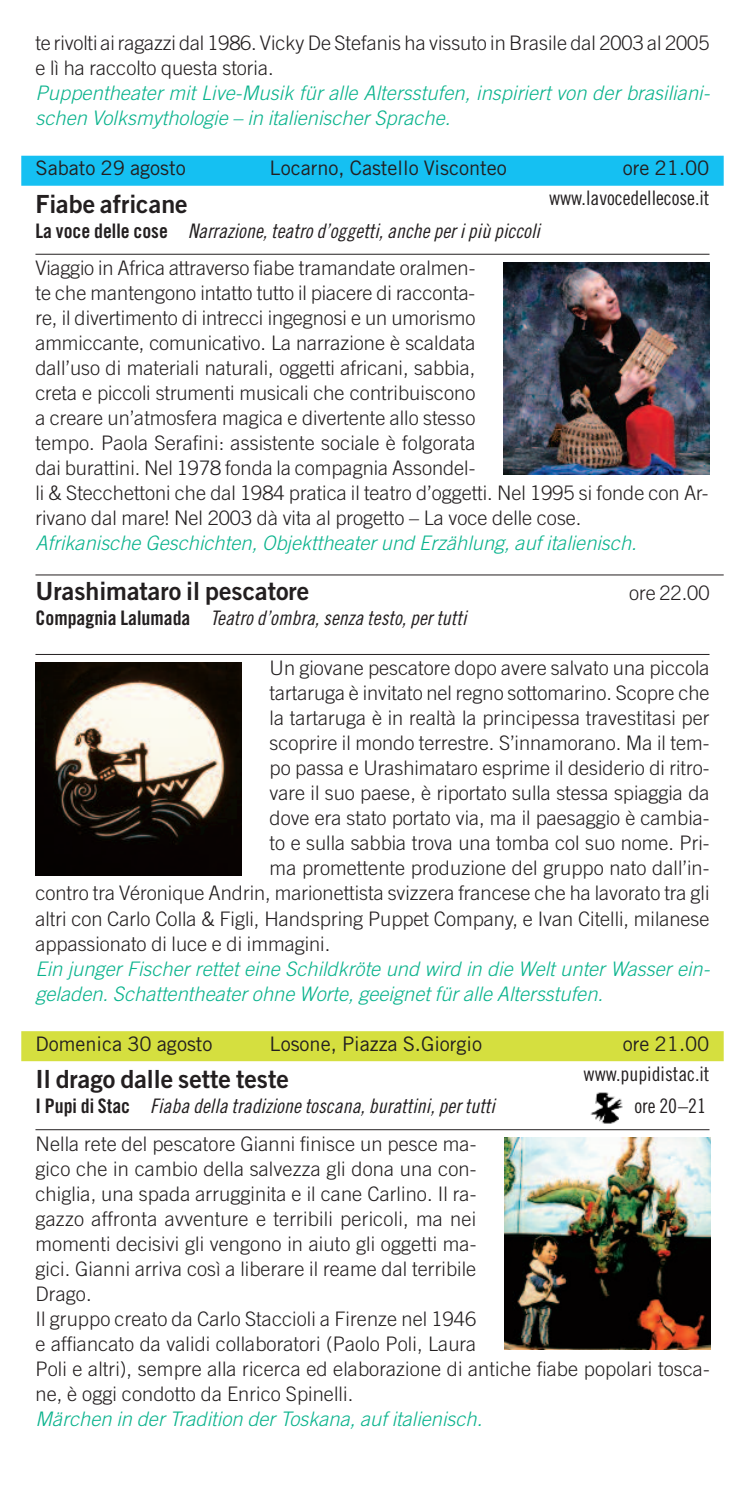
<style>
.page{position:relative;width:745px;height:1489px;background:#fff}
.page>*{position:absolute;margin:0;border:0;box-sizing:border-box;transform-origin:0 0}
.t1{font:25px "Trade Gothic Bold Two";color:#231f20}
.t2{font:300 20px/25px "Trade Gothic";color:#231f20}
.t3{font:italic 300 20px/25px "Trade Gothic";letter-spacing:.005em;color:#0ab38d}
.t4{font:20px "Trade Gothic Cond Eighteen Obl";color:#231f20}
.t5{font:20px "Trade Gothic";color:#231f20}
.t6{font:20px "Trade Gothic Cond Eighteen";color:#231f20}
.s1{font-family:"Trade Gothic Bold Cond Twenty"}
</style>
<div class="page">
<div style="left:21px;top:156px;width:702px;height:30px;background:#15c0f2"></div>
<hr style="left:35px;top:254px;width:674px;height:1px;background:#231f20">
<hr style="left:35px;top:574px;width:688px;height:1px;background:#231f20">
<hr style="left:35px;top:654px;width:674px;height:1px;background:#231f20">
<div style="left:21px;top:1031px;width:702px;height:30px;background:#d5df3f"></div>
<hr style="left:35px;top:1129px;width:674px;height:1px;background:#231f20">
<img style="left:35px;top:662px;width:206px;height:213px">
<img style="left:503px;top:262px;width:206px;height:213px">
<img style="left:504px;top:1137px;width:206px;height:212px">
<img style="left:590px;top:1092px;width:33px;height:32px">
<p class="t2" style="left:35px;top:32px;width:675px">te rivolti ai ragazzi dal 1986. Vicky De Stefanis ha vissuto in Brasile dal 2003 al 2005 e lì ha raccolto questa storia.</p>
<p class="t3" style="left:35px;top:82px;width:674px">Puppentheater mit Live-Musik für alle Altersstufen, inspiriert von der brasiliani&shy;schen Volksmythologie – in italienischer Sprache.</p>
<p class="t5" style="left:35px;top:161px;width:152px">Sabato 29 agosto</p>
<p class="t5" style="left:269px;top:161px;width:238px">Locarno, Castello Visconteo</p>
<p class="t5" style="left:622px;top:161px;width:88px">ore 21.00</p>
<p class="t1" style="left:35px;top:194px;width:154px">Fiabe africane</p>
<p class="t6" style="left:548px;top:191px;width:162px">www.lavocedellecose.it</p>
<p class="t4" style="left:35px;top:223px;width:505px"><span class="s1">La voce delle cose</span> Narrazione, teatro d’oggetti, anche per i più piccoli</p>
<p class="t2" style="left:35px;top:257px;width:674px">Viaggio in Africa attraverso fiabe tramandate oralmen-<br>te che mantengono intatto tutto il piacere di racconta-<br>re, il divertimento di intrecci ingegnosi e un umorismo<br>ammiccante, comunicativo. La narrazione è scaldata<br>dall’uso di materiali naturali, oggetti africani, sabbia,<br>creta e piccoli strumenti musicali che contribuiscono<br>a creare un’atmosfera magica e divertente allo stesso<br>tempo. Paola Serafini: assistente sociale è folgorata<br>dai burattini. Nel 1978 fonda la compagnia Assondel-<br>li &amp; Stecchettoni che dal 1984 pratica il teatro d’oggetti. Nel 1995 si fonde con Ar&shy;rivano dal mare! Nel 2003 dà vita al progetto – La voce delle cose.</p>
<p class="t3" style="left:35px;top:532px;width:602px">Afrikanische Geschichten, Objekttheater und Erzählung, auf italienisch.</p>
<p class="t1" style="left:35px;top:582px;width:275px">Urashimataro il pescatore</p>
<p class="t2" style="left:628px;top:582px;width:82px">ore 22.00</p>
<p class="t4" style="left:35px;top:611px;width:432px"><span class="s1">Compagnia Lalumada</span> Teatro d’ombra, senza testo, per tutti</p>
<p class="t2" style="left:269px;top:657px;width:441px">Un giovane pescatore dopo avere salvato una piccola</p>
<p class="t2" style="left:269px;top:682px;width:441px">tartaruga è invitato nel regno sottomarino. Scopre che</p>
<p class="t2" style="left:269px;top:707px;width:441px">la tartaruga è in realtà la principessa travestitasi per</p>
<p class="t2" style="left:269px;top:732px;width:441px">scoprire il mondo terrestre. S’innamorano. Ma il tem-</p>
<p class="t2" style="left:269px;top:757px;width:441px">po passa e Urashimataro esprime il desiderio di ritro-</p>
<p class="t2" style="left:269px;top:782px;width:441px">vare il suo paese, è riportato sulla stessa spiaggia da</p>
<p class="t2" style="left:269px;top:807px;width:441px">dove era stato portato via, ma il paesaggio è cambia-</p>
<p class="t2" style="left:269px;top:832px;width:441px">to e sulla sabbia trova una tomba col suo nome. Pri-</p>
<p class="t2" style="left:269px;top:857px;width:441px">ma promettente produzione del gruppo nato dall’in-</p>
<p class="t2" style="left:35px;top:882px;width:675px">contro tra Véronique Andrin, marionettista svizzera francese che ha lavorato tra gli</p>
<p class="t2" style="left:35px;top:907px;width:675px">altri con Carlo Colla &amp; Figli, Handspring Puppet Company, e Ivan Citelli, milanese</p>
<p class="t2" style="left:35px;top:932px;width:296px">appassionato di luce e di immagini.</p>
<p class="t3" style="left:35px;top:957px;width:674px">Ein junger Fischer rettet eine Schildkröte und wird in die Welt unter Wasser ein&shy;geladen. Schattentheater ohne Worte, geeignet für alle Altersstufen.</p>
<p class="t5" style="left:35px;top:1036px;width:178px">Domenica 30 agosto</p>
<p class="t5" style="left:269px;top:1036px;width:214px">Losone, Piazza S.Giorgio</p>
<p class="t5" style="left:622px;top:1036px;width:88px">ore 21.00</p>
<p class="t1" style="left:35px;top:1069px;width:255px">Il drago dalle sette teste</p>
<p class="t6" style="left:583px;top:1066px;width:127px">www.pupidistac.it</p>
<p class="t4" style="left:35px;top:1098px;width:460px"><span class="s1">I Pupi di Stac</span> Fiaba della tradizione toscana, burattini, per tutti</p>
<p class="t6" style="left:634px;top:1098px;width:73px">ore 20–21</p>
<p class="t2" style="left:35px;top:1132px;width:675px">Nella rete del pescatore Gianni finisce un pesce ma-<br>gico che in cambio della salvezza gli dona una con-<br>chiglia, una spada arrugginita e il cane Carlino. Il ra-<br>gazzo affronta avventure e terribili pericoli, ma nei<br>momenti decisivi gli vengono in aiuto gli oggetti ma-<br>gici. Gianni arriva così a liberare il reame dal terribile<br>Drago.<br>Il gruppo creato da Carlo Staccioli a Firenze nel 1946<br>e affiancato da validi collaboratori (Paolo Poli, Laura<br>Poli e altri), sempre alla ricerca ed elaborazione di antiche fiabe popolari tosca&shy;ne, è oggi condotto da Enrico Spinelli.</p>
<p class="t3" style="left:35px;top:1407px;width:448px">Märchen in der Tradition der Toskana, auf italienisch.</p>
</div>
